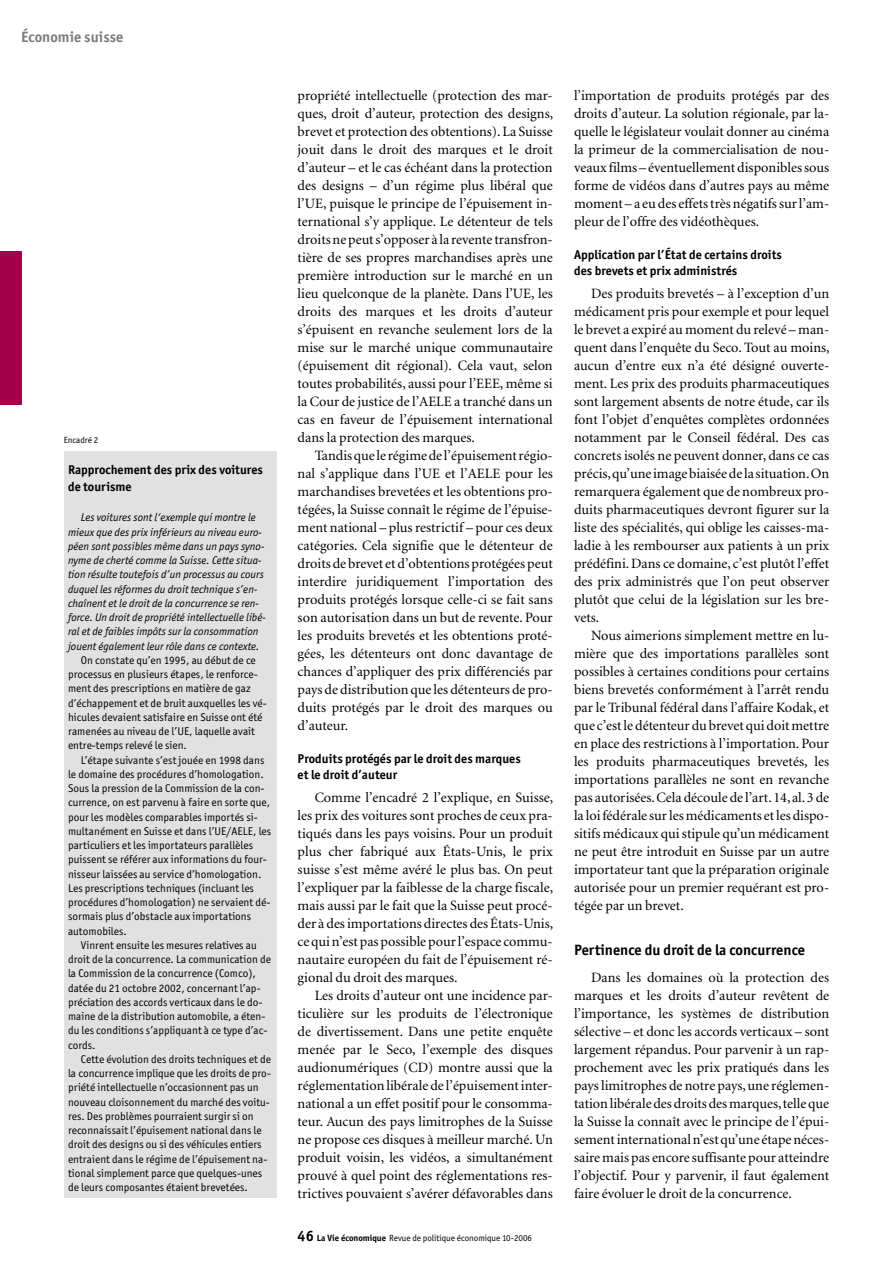
<style>
.page{position:relative;width:893px;height:1263px;background:#fff}
.page>*{position:absolute;margin:0;border:0;box-sizing:border-box;transform-origin:0 0}
._04_Zwischentitel_1{font:700 15px "Officina San ITC";letter-spacing:.005em;color:#000}
.t1{font:700 15px "Officina San ITC";letter-spacing:.005em;color:#7c7c7c}
._03_Grundschrift{font:14.25px/18px "Minion";color:#000;text-align:justify}
._05_Zwischentitel_2{font:700 12.75px/16.5px "Officina San ITC";letter-spacing:.005em;color:#000}
._10_Kasten-Titel{font:700 12.75px/16.5px "Officina San ITC";letter-spacing:.005em;color:#000}
._12_Kasten-Text{font:11.25px/14.2px "Officina San ITC";letter-spacing:.005em;color:#000}
._12_Kasten-Text-2{font:italic 11.25px/14.2px "Officina San ITC";letter-spacing:.005em;color:#000}
._06_Abbildungen{font:9px "Officina San ITC";color:#000}
.s1{font-weight:700;font-size:15px}
.s2{font-weight:700}
</style>
<div class="page">
<div style="left:0;top:252px;width:21px;height:153px;background:#a3004b"></div>
<div style="left:64px;top:451px;width:212px;height:746px;background:#e1e1e1"></div>
<p class="t1" style="left:21px;top:27px;width:104px">Économie suisse</p>
<p class="_06_Abbildungen" style="left:64px;top:434px;width:36px">Encadré 2</p>
<p class="_10_Kasten-Titel" style="left:68px;top:461px;width:196px">Rapprochement des prix des voitures de tourisme</p>
<p class="_12_Kasten-Text-2" style="left:68px;top:510px;width:199px;text-indent:13px">Les voitures sont l‘exemple qui montre le mieux que des prix inférieurs au niveau euro&shy;péen sont possibles même dans un pays syno&shy;nyme de cherté comme la Suisse. Cette situa&shy;tion résulte toutefois d’un processus au cours duquel les réformes du droit technique s’en&shy;chaînent et le droit de la concurrence se ren&shy;force. Un droit de propriété intellectuelle libé&shy;ral et de faibles impôts sur la consommation jouent également leur rôle dans ce contexte.</p>
<p class="_12_Kasten-Text" style="left:68px;top:653px;width:200px;text-indent:13px">On constate qu’en 1995, au début de ce processus en plusieurs étapes, le renforce&shy;ment des prescriptions en matière de gaz d’échappement et de bruit auxquelles les vé&shy;hicules devaient satisfaire en Suisse ont été ramenées au niveau de l’UE, laquelle avait entre-temps relevé le sien.</p>
<p class="_12_Kasten-Text" style="left:68px;top:752px;width:205px;text-indent:13px">L’étape suivante s’est jouée en 1998 dans le domaine des procédures d’homologation.<br>Sous la pression de la Commission de la con&shy;currence, on est parvenu à faire en sorte que, pour les modèles comparables importés si&shy;multanément en Suisse et dans l’UE/AELE, les particuliers et les importateurs parallèles puissent se référer aux informations du four&shy;nisseur laissées au service d’homologation.<br>Les prescriptions techniques (incluant les procédures d’homologation) ne servaient dé&shy;sormais plus d’obstacle aux importations automobiles.</p>
<p class="_12_Kasten-Text" style="left:68px;top:938px;width:204px;text-indent:13px">Vinrent ensuite les mesures relatives au droit de la concurrence. La communication de la Commission de la concurrence (Comco), datée du 21 octobre 2002, concernant l’ap&shy;préciation des accords verticaux dans le do&shy;maine de la distribution automobile, a éten&shy;du les conditions s’appliquant à ce type d’ac&shy;cords.</p>
<p class="_12_Kasten-Text" style="left:68px;top:1052px;width:204px;text-indent:13px">Cette évolution des droits techniques et de la concurrence implique que les droits de pro&shy;priété intellectuelle n’occasionnent pas un nouveau cloisonnement du marché des voitu&shy;res. Des problèmes pourraient surgir si on reconnaissait l’épuisement national dans le droit des designs ou si des véhicules entiers entraient dans le régime de l’épuisement na&shy;tional simplement parce que quelques-unes de leurs composantes étaient brevetées.</p>
<p class="_03_Grundschrift" style="left:298px;top:86px;width:257px">propriété intellectuelle (protection des mar&shy;ques, droit d’auteur, protection des designs, brevet et protection des obtentions). La Suisse jouit dans le droit des marques et le droit d’auteur – et le cas échéant dans la protection des designs – d’un régime plus libéral que l’UE, puisque le principe de l’épuisement in&shy;ternational s’y applique. Le détenteur de tels droits ne peut s’opposer à la revente transfron&shy;tière de ses propres marchandises après une première introduction sur le marché en un lieu quelconque de la planète. Dans l’UE, les droits des marques et les droits d’auteur s’épuisent en revanche seulement lors de la mise sur le marché unique communautaire (épuisement dit régional). Cela vaut, selon toutes probabilités, aussi pour l’EEE, même si la Cour de justice de l’AELE a tranché dans un cas en faveur de l’épuisement international dans la protection des marques.</p>
<p class="_03_Grundschrift" style="left:298px;top:446px;width:257px;text-indent:17px">Tandis que le régime de l’épuisement régio&shy;nal s’applique dans l’UE et l’AELE pour les marchandises brevetées et les obtentions pro&shy;tégées, la Suisse connaît le régime de l’épuise&shy;ment national – plus restrictif – pour ces deux catégories. Cela signifie que le détenteur de droits de brevet et d’obtentions protégées peut interdire juridiquement l’importation des produits protégés lorsque celle-ci se fait sans son autorisation dans un but de revente. Pour les produits brevetés et les obtentions proté&shy;gées, les détenteurs ont donc davantage de chances d’appliquer des prix différenciés par pays de distribution que les détenteurs de pro&shy;duits protégés par le droit des marques ou d’auteur.</p>
<p class="_05_Zwischentitel_2" style="left:298px;top:750px;width:225px">Produits protégés par le droit des marques et le droit d’auteur</p>
<p class="_03_Grundschrift" style="left:298px;top:788px;width:257px;text-indent:17px">Comme l’encadré 2 l’explique, en Suisse, les prix des voitures sont proches de ceux pra&shy;tiqués dans les pays voisins. Pour un produit plus cher fabriqué aux États-Unis, le prix suisse s’est même avéré le plus bas. On peut l’expliquer par la faiblesse de la charge fiscale, mais aussi par le fait que la Suisse peut procé&shy;der à des importations directes des États-Unis, ce qui n’est pas possible pour l’espace commu&shy;nautaire européen du fait de l’épuisement ré&shy;gional du droit des marques.</p>
<p class="_03_Grundschrift" style="left:298px;top:986px;width:257px;text-indent:17px">Les droits d’auteur ont une incidence par&shy;ticulière sur les produits de l’électronique de divertissement. Dans une petite enquête menée par le Seco, l’exemple des disques audionumériques (CD) montre aussi que la réglementation libérale de l’épuisement inter&shy;national a un effet positif pour le consomma&shy;teur. Aucun des pays limitrophes de la Suisse ne propose ces disques à meilleur marché. Un produit voisin, les vidéos, a simultanément prouvé à quel point des réglementations res&shy;trictives pouvaient s’avérer défavorables dans</p>
<p class="_06_Abbildungen" style="left:298px;top:1232px;width:236px"><span class="s1">46</span> <span class="s2">La Vie économique</span> Revue de politique économique 10-2006</p>
<p class="_03_Grundschrift" style="left:574px;top:86px;width:257px">l’importation de produits protégés par des droits d’auteur. La solution régionale, par la&shy;quelle le législateur voulait donner au cinéma la primeur de la commercialisation de nou&shy;veaux films – éventuellement disponibles sous forme de vidéos dans d’autres pays au même moment – a eu des effets très négatifs sur l’am&shy;pleur de l’offre des vidéothèques.</p>
<p class="_05_Zwischentitel_2" style="left:574px;top:246px;width:209px">Application par l’État de certains droits des brevets et prix administrés</p>
<p class="_03_Grundschrift" style="left:574px;top:284px;width:257px;text-indent:17px">Des produits brevetés – à l’exception d’un médicament pris pour exemple et pour lequel le brevet a expiré au moment du relevé – man&shy;quent dans l’enquête du Seco. Tout au moins, aucun d’entre eux n’a été désigné ouverte&shy;ment. Les prix des produits pharmaceutiques sont largement absents de notre étude, car ils font l’objet d’enquêtes complètes ordonnées notamment par le Conseil fédéral. Des cas concrets isolés ne peuvent donner, dans ce cas précis, qu’une image biaisée de la situation. On remarquera également que de nombreux pro&shy;duits pharmaceutiques devront figurer sur la liste des spécialités, qui oblige les caisses-ma&shy;ladie à les rembourser aux patients à un prix prédéfini. Dans ce domaine, c’est plutôt l’effet des prix administrés que l’on peut observer plutôt que celui de la législation sur les bre&shy;vets.</p>
<p class="_03_Grundschrift" style="left:574px;top:626px;width:257px;text-indent:17px">Nous aimerions simplement mettre en lu&shy;mière que des importations parallèles sont possibles à certaines conditions pour certains biens brevetés conformément à l’arrêt rendu par le Tribunal fédéral dans l’affaire Kodak, et que c’est le détenteur du brevet qui doit mettre en place des restrictions à l’importation. Pour les produits pharmaceutiques brevetés, les importations parallèles ne sont en revanche pas autorisées. Cela découle de l’art. 14, al. 3 de la loi fédérale sur les médicaments et les dispo&shy;sitifs médicaux qui stipule qu’un médicament ne peut être introduit en Suisse par un autre importateur tant que la préparation originale autorisée pour un premier requérant est pro&shy;tégée par un brevet.</p>
<p class="_04_Zwischentitel_1" style="left:574px;top:940px;width:232px">Pertinence du droit de la concurrence</p>
<p class="_03_Grundschrift" style="left:574px;top:968px;width:257px;text-indent:17px">Dans les domaines où la protection des marques et les droits d’auteur revêtent de l’importance, les systèmes de distribution sélective – et donc les accords verticaux – sont largement répandus. Pour parvenir à un rap&shy;prochement avec les prix pratiqués dans les pays limitrophes de notre pays, une réglemen&shy;tation libérale des droits des marques, telle que la Suisse la connaît avec le principe de l’épui&shy;sement international n’est qu’une étape néces&shy;saire mais pas encore suffisante pour atteindre l’objectif. Pour y parvenir, il faut également faire évoluer le droit de la concurrence.</p>
</div>
